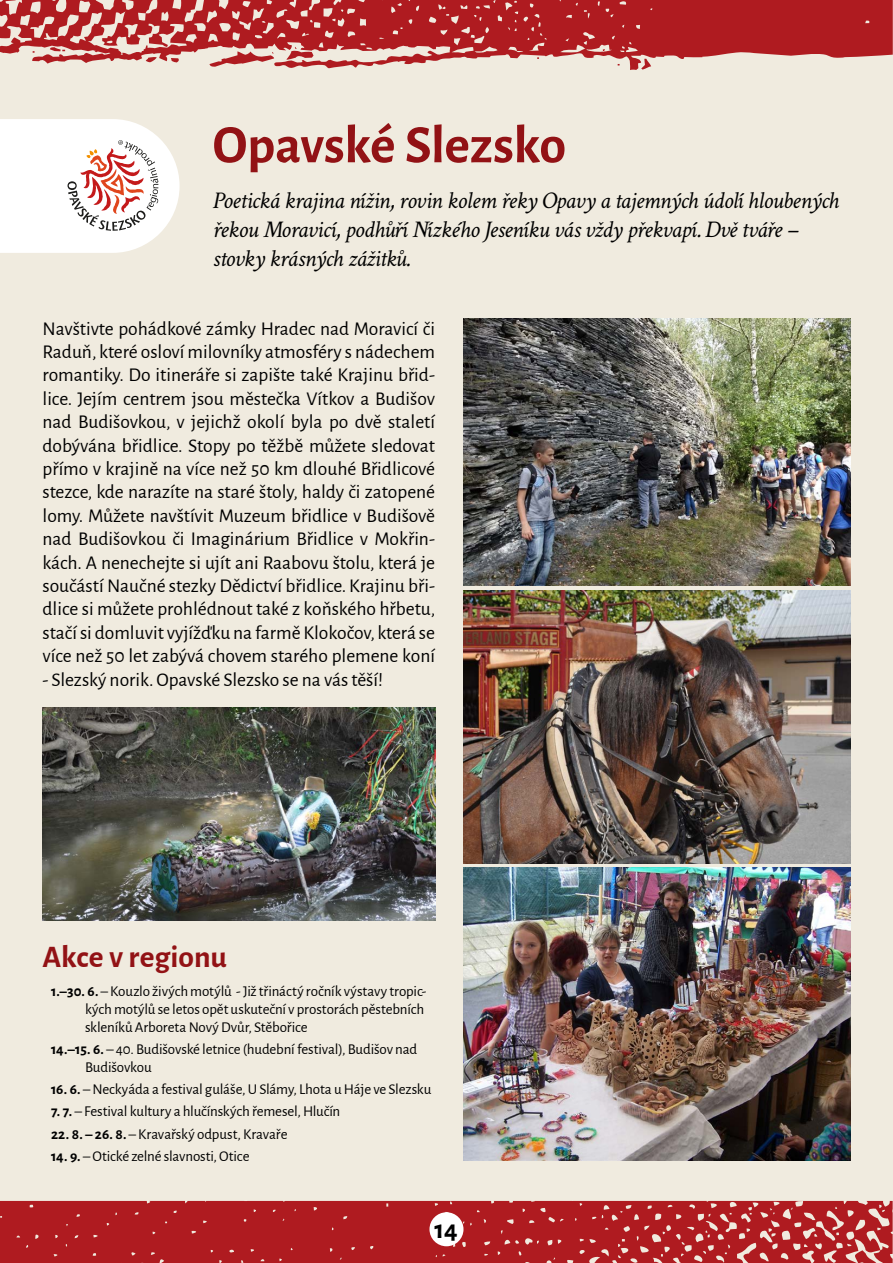
<style>
.page{position:relative;width:893px;height:1263px;background:#fff}
.page>*{position:absolute;margin:0;border:0;box-sizing:border-box;transform-origin:0 0}
.t1{font:700 54px "Alegreya Sans";letter-spacing:-.005em;color:#921215}
.t2{font:700 31.5px "Alegreya Sans";color:#921215}
.t3{font:700 27px "Alegreya Sans";color:#000}
.t4{font:italic 24px/28.8px "Crimson Text";letter-spacing:-.03em;color:#000}
.t5{font:19.5px/23.4px "Alegreya Sans";color:#000;text-align:justify}
.t6{font:15px/18px "Alegreya Sans";letter-spacing:-.01em;color:#000}
.s1{font-weight:700}
</style>
<div class="page">
<div style="left:0;top:0;width:892px;height:1263px;background:#f0ebdf"></div>
<svg style="left:0;top:119px;width:180px;height:134px;background:#f6edec"></svg>
<img style="left:463px;top:319px;width:387px;height:267px">
<img style="left:463px;top:590px;width:387px;height:273px">
<img style="left:43px;top:707px;width:392px;height:213px">
<img style="left:463px;top:867px;width:387px;height:294px">
<svg style="left:0;top:1199px;width:893px;height:64px;background:#b52f33"></svg>
<svg style="left:0;top:0;width:893px;height:70px;fill:#af1b20"></svg>
<div style="left:429px;top:1212px;width:34px;height:34px;background:#fff;border-radius:50%"></div>
<h1 class="t1" style="left:213px;top:105px;width:355px">Opavské Slezsko</h1>
<p class="t4" style="left:213px;top:186px;width:628px">Poetická krajina nížin, rovin kolem řeky Opavy a tajemných údolí hloubených řekou Moravicí, podhůří Nízkého Jeseníku vás vždy překvapí. Dvě tváře – stovky krásných zážitků.</p>
<p class="t5" style="left:43px;top:316px;width:394px">Navštivte pohádkové zámky Hradec nad Moravicí či Raduň, které osloví milovníky atmosféry s nádechem romantiky. Do itineráře si zapište také Krajinu břid&shy;lice. Jejím centrem jsou městečka Vítkov a Budišov nad Budišovkou, v jejichž okolí byla po dvě staletí dobývána břidlice. Stopy po těžbě můžete sledovat přímo v krajině na více než 50 km dlouhé Břidlicové stezce, kde narazíte na staré štoly, haldy či zatopené lomy. Můžete navštívit Muzeum břidlice v Budišově nad Budišovkou či Imaginárium Břidlice v Mokřin&shy;kách. A nenechejte si ujít ani Raabovu štolu, která je součástí Naučné stezky Dědictví břidlice. Krajinu bři&shy;dlice si můžete prohlédnout také z koňského hřbetu, stačí si domluvit vyjížďku na farmě Klokočov, která se více než 50 let zabývá chovem starého plemene koní</p>
<p class="t5" style="left:43px;top:667px;width:342px">- Slezský norik. Opavské Slezsko se na vás těší!</p>
<h2 class="t2" style="left:43px;top:934px;width:186px">Akce v regionu</h2>
<p class="t6" style="left:85px;top:981px;width:343px;text-indent:-34px"><span class="s1">1.–30. 6.</span> – Kouzlo živých motýlů - Již třináctý ročník výstavy tropic&shy;kých motýlů se letos opět uskuteční v prostorách pěstebních skleníků Arboreta Nový Dvůr, Stěbořice</p>
<p class="t6" style="left:85px;top:1039px;width:334px;text-indent:-34px"><span class="s1">14.–15. 6.</span> – 40. Budišovské letnice (hudební festival), Budišov nad<br>Budišovkou</p>
<p class="t6" style="left:51px;top:1079px;width:382px"><span class="s1">16. 6.</span> – Neckyáda a festival guláše, U Slámy, Lhota u Háje ve Slezsku</p>
<p class="t6" style="left:51px;top:1102px;width:291px"><span class="s1">7. 7.</span> – Festival kultury a hlučínských řemesel, Hlučín</p>
<p class="t6" style="left:51px;top:1124px;width:238px"><span class="s1">22. 8. – 26. 8.</span> – Kravařský odpust, Kravaře</p>
<p class="t6" style="left:51px;top:1146px;width:200px"><span class="s1">14. 9.</span> – Otické zelné slavnosti, Otice</p>
<h3 class="t3" style="left:434px;top:1209px;width:25px">14</h3>
</div>
